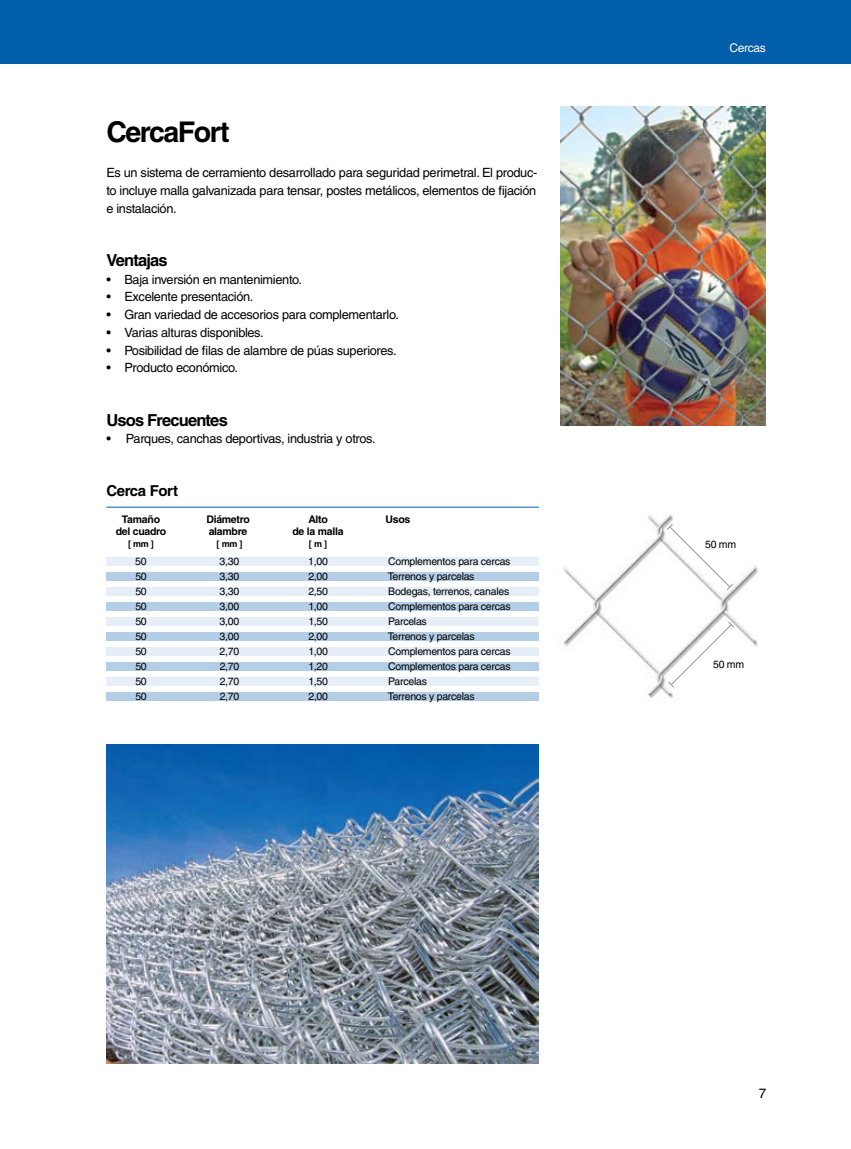
<style>
.page{position:relative;width:851px;height:1149px;background:#fff}
.page>*{position:absolute;margin:0;border:0;box-sizing:border-box;transform-origin:0 0}
.t1{font:700 28.5px "Helvetica LT";letter-spacing:-.05em;color:#000}
.t2{font:700 16.5px "Helvetica LT";letter-spacing:-.05em;color:#000}
.t3{font:700 15px "Helvetica LT";letter-spacing:-.025em;color:#000}
.t4{font:13.5px "Helvetica LT";color:#000}
.t5{font:12.75px/17.7px "Helvetica LT";letter-spacing:-.025em;color:#000;text-align:justify}
.t6{font:12px "Helvetica LT";letter-spacing:-.025em;color:#fff}
.t7{font:10.5px "Helvetica LT";letter-spacing:-.025em;color:#000}
.t8{font:700 10.5px "Helvetica LT";letter-spacing:-.025em;color:#000}
.t9{font:700 9px "Helvetica LT";color:#000}
</style>
<div class="page">
<div style="left:0;top:0;width:850px;height:64px;background:#005daa"></div>
<div style="left:106px;top:556px;width:433px;height:9px;background:#e6eff7"></div>
<div style="left:106px;top:616px;width:433px;height:9px;background:#e6eff7"></div>
<div style="left:106px;top:677px;width:433px;height:8px;background:#e6eff7"></div>
<div style="left:106px;top:571px;width:433px;height:9px;background:#b3cee6"></div>
<div style="left:106px;top:631px;width:433px;height:9px;background:#b3cee6"></div>
<div style="left:106px;top:692px;width:433px;height:8px;background:#b3cee6"></div>
<div style="left:106px;top:586px;width:433px;height:9px;background:#e6eff7"></div>
<div style="left:106px;top:647px;width:433px;height:8px;background:#e6eff7"></div>
<div style="left:106px;top:601px;width:433px;height:9px;background:#b3cee6"></div>
<div style="left:106px;top:662px;width:433px;height:8px;background:#b3cee6"></div>
<img style="left:560px;top:106px;width:205px;height:319px">
<img style="left:106px;top:744px;width:433px;height:319px">
<hr style="left:106px;top:506px;width:433px;height:1px;background:#005daa">
<img style="left:563px;top:514px;width:195px;height:185px">
<svg style="left:666px;top:523px;width:67px;height:67px"></svg>
<svg style="left:667px;top:620px;width:68px;height:68px"></svg>
<h1 class="t1" style="left:106px;top:114px;width:125px">CercaFort</h1>
<p class="t5" style="left:106px;top:164px;width:432px">Es un sistema de cerramiento desarrollado para seguridad perimetral. El produc&shy;to incluye malla galvanizada para tensar, postes metálicos, elementos de fijación e instalación.</p>
<p class="t2" style="left:106px;top:250px;width:63px">Ventajas</p>
<p class="t5" style="left:106px;top:270px;width:197px">• Baja inversión en mantenimiento.</p>
<p class="t5" style="left:106px;top:288px;width:149px">• Excelente presentación.</p>
<p class="t5" style="left:106px;top:306px;width:294px">• Gran variedad de accesorios para complementarlo.</p>
<p class="t5" style="left:106px;top:323px;width:159px">• Varias alturas disponibles.</p>
<p class="t5" style="left:106px;top:341px;width:292px">• Posibilidad de filas de alambre de púas superiores.</p>
<p class="t5" style="left:106px;top:359px;width:133px">• Producto económico.</p>
<p class="t2" style="left:106px;top:409px;width:123px">Usos Frecuentes</p>
<p class="t5" style="left:106px;top:430px;width:271px">• Parques, canchas deportivas, industria y otros.</p>
<p class="t3" style="left:106px;top:482px;width:73px">Cerca Fort</p>
<p class="t8" style="left:122px;top:512px;width:40px">Tamaño</p>
<p class="t8" style="left:206px;top:512px;width:45px">Diámetro</p>
<p class="t8" style="left:308px;top:512px;width:21px">Alto</p>
<p class="t8" style="left:385px;top:512px;width:26px">Usos</p>
<p class="t8" style="left:116px;top:524px;width:52px">del cuadro</p>
<p class="t8" style="left:209px;top:524px;width:40px">alambre</p>
<p class="t8" style="left:292px;top:524px;width:53px">de la malla</p>
<p class="t7" style="left:135px;top:555px;width:13px">50</p>
<p class="t7" style="left:219px;top:555px;width:21px">3,30</p>
<p class="t7" style="left:308px;top:555px;width:21px">1,00</p>
<p class="t7" style="left:388px;top:555px;width:124px">Complementos para cercas</p>
<p class="t7" style="left:135px;top:570px;width:13px">50</p>
<p class="t7" style="left:219px;top:570px;width:21px">3,30</p>
<p class="t7" style="left:308px;top:570px;width:21px">2,00</p>
<p class="t7" style="left:387px;top:570px;width:88px">Terrenos y parcelas</p>
<p class="t7" style="left:135px;top:585px;width:13px">50</p>
<p class="t7" style="left:219px;top:585px;width:21px">3,30</p>
<p class="t7" style="left:308px;top:585px;width:21px">2,50</p>
<p class="t7" style="left:388px;top:585px;width:122px">Bodegas, terrenos, canales</p>
<p class="t7" style="left:135px;top:600px;width:13px">50</p>
<p class="t7" style="left:219px;top:600px;width:21px">3,00</p>
<p class="t7" style="left:308px;top:600px;width:21px">1,00</p>
<p class="t7" style="left:388px;top:600px;width:124px">Complementos para cercas</p>
<p class="t7" style="left:135px;top:615px;width:13px">50</p>
<p class="t7" style="left:219px;top:615px;width:21px">3,00</p>
<p class="t7" style="left:308px;top:615px;width:21px">1,50</p>
<p class="t7" style="left:388px;top:615px;width:40px">Parcelas</p>
<p class="t7" style="left:135px;top:630px;width:13px">50</p>
<p class="t7" style="left:219px;top:630px;width:21px">3,00</p>
<p class="t7" style="left:308px;top:630px;width:21px">2,00</p>
<p class="t7" style="left:387px;top:630px;width:88px">Terrenos y parcelas</p>
<p class="t7" style="left:135px;top:645px;width:13px">50</p>
<p class="t7" style="left:219px;top:645px;width:21px">2,70</p>
<p class="t7" style="left:308px;top:645px;width:21px">1,00</p>
<p class="t7" style="left:388px;top:645px;width:124px">Complementos para cercas</p>
<p class="t7" style="left:135px;top:660px;width:13px">50</p>
<p class="t7" style="left:220px;top:660px;width:21px">2,70</p>
<p class="t7" style="left:308px;top:660px;width:21px">1,20</p>
<p class="t7" style="left:388px;top:660px;width:124px">Complementos para cercas</p>
<p class="t7" style="left:135px;top:675px;width:13px">50</p>
<p class="t7" style="left:220px;top:675px;width:21px">2,70</p>
<p class="t7" style="left:308px;top:675px;width:21px">1,50</p>
<p class="t7" style="left:388px;top:675px;width:40px">Parcelas</p>
<p class="t7" style="left:135px;top:690px;width:13px">50</p>
<p class="t7" style="left:220px;top:690px;width:21px">2,70</p>
<p class="t7" style="left:308px;top:690px;width:21px">2,00</p>
<p class="t7" style="left:388px;top:690px;width:88px">Terrenos y parcelas</p>
<p class="t9" style="left:128px;top:538px;width:27px">[ mm ]</p>
<p class="t9" style="left:216px;top:538px;width:27px">[ mm ]</p>
<p class="t9" style="left:309px;top:538px;width:20px">[ m ]</p>
<p class="t6" style="left:729px;top:41px;width:38px">Cercas</p>
<p class="t7" style="left:705px;top:538px;width:33px">50 mm</p>
<p class="t7" style="left:713px;top:657px;width:33px">50 mm</p>
<p class="t4" style="left:758px;top:1085px;width:9px">7</p>
</div>
